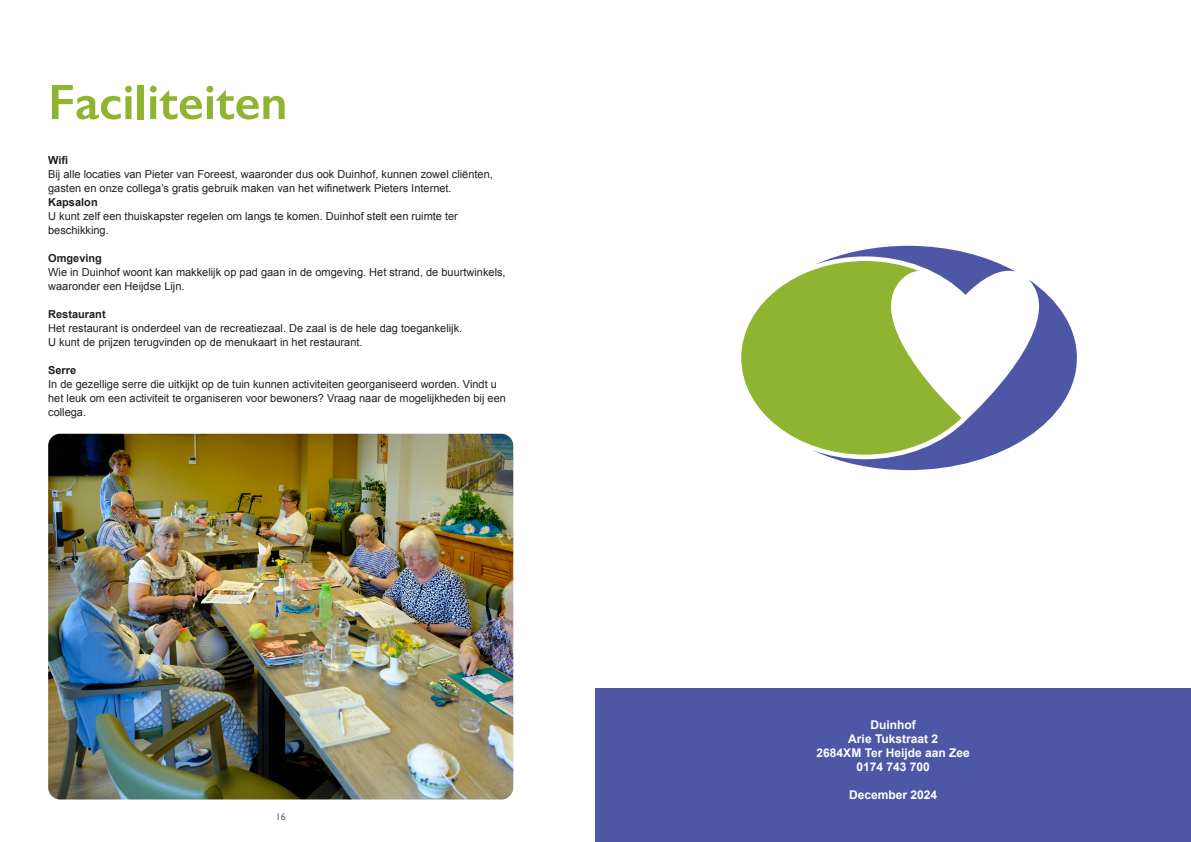
<style>
.page{position:relative;width:1191px;height:842px;background:#fff}
.page>*{position:absolute;margin:0;border:0;box-sizing:border-box;transform-origin:0 0}
.Kop_3{font:600 50px "Gill Sans";color:#8fb431}
.Kop_3-2{font:700 12px "Arial";color:#fff}
.Kop_3-3{font:11px/14px "Arial";color:#231f20}
.Kop_3-4{font:700 11px "Arial";color:#231f20}
.t1{font:10px "Gill Sans";color:#6c6d70}
</style>
<div class="page">
<div style="left:595px;top:689px;width:596px;height:153px;background:#4d57a5"></div>
<svg style="left:824px;top:280px;width:253px;height:190px"></svg>
<svg style="left:824px;top:246px;width:191px;height:49px"></svg>
<svg style="left:741px;top:261px;width:220px;height:194px;fill:#8fb431"></svg>
<img style="left:48px;top:434px;width:465px;height:365px">
<p class="Kop_3" style="left:48px;top:72px;width:241px">Faciliteiten</p>
<p class="Kop_3-4" style="left:48px;top:153px;width:22px">Wifi</p>
<p class="Kop_3-3" style="left:48px;top:167px;width:446px">Bij alle locaties van Pieter van Foreest, waaronder dus ook Duinhof, kunnen zowel cliënten, gasten en onze collega’s gratis gebruik maken van het wifinetwerk Pieters Internet.</p>
<p class="Kop_3-4" style="left:48px;top:195px;width:51px">Kapsalon</p>
<p class="Kop_3-3" style="left:48px;top:209px;width:411px">U kunt zelf een thuiskapster regelen om langs te komen. Duinhof stelt een ruimte ter beschikking.</p>
<p class="Kop_3-4" style="left:48px;top:251px;width:55px">Omgeving</p>
<p class="Kop_3-3" style="left:48px;top:265px;width:459px">Wie in Duinhof woont kan makkelijk op pad gaan in de omgeving. Het strand, de buurtwinkels, waaronder een Heijdse Lijn.</p>
<p class="Kop_3-4" style="left:48px;top:307px;width:59px">Restaurant</p>
<p class="Kop_3-3" style="left:48px;top:321px;width:415px">Het restaurant is onderdeel van de recreatiezaal. De zaal is de hele dag toegankelijk.</p>
<p class="Kop_3-3" style="left:48px;top:335px;width:316px">U kunt de prijzen terugvinden op de menukaart in het restaurant.</p>
<p class="Kop_3-4" style="left:48px;top:363px;width:30px">Serre</p>
<p class="Kop_3-3" style="left:48px;top:377px;width:459px">In de gezellige serre die uitkijkt op de tuin kunnen activiteiten georganiseerd worden. Vindt u het leuk om een activiteit te organiseren voor bewoners? Vraag naar de mogelijkheden bij een collega.</p>
<p class="t1" style="left:276px;top:810px;width:11px">16</p>
<p class="Kop_3-2" style="left:870px;top:717px;width:47px">Duinhof</p>
<p class="Kop_3-2" style="left:848px;top:731px;width:91px">Arie Tukstraat 2</p>
<p class="Kop_3-2" style="left:816px;top:745px;width:155px">2684XM Ter Heijde aan Zee</p>
<p class="Kop_3-2" style="left:856px;top:759px;width:75px">0174 743 700</p>
<p class="Kop_3-2" style="left:849px;top:787px;width:90px">December 2024</p>
</div>
